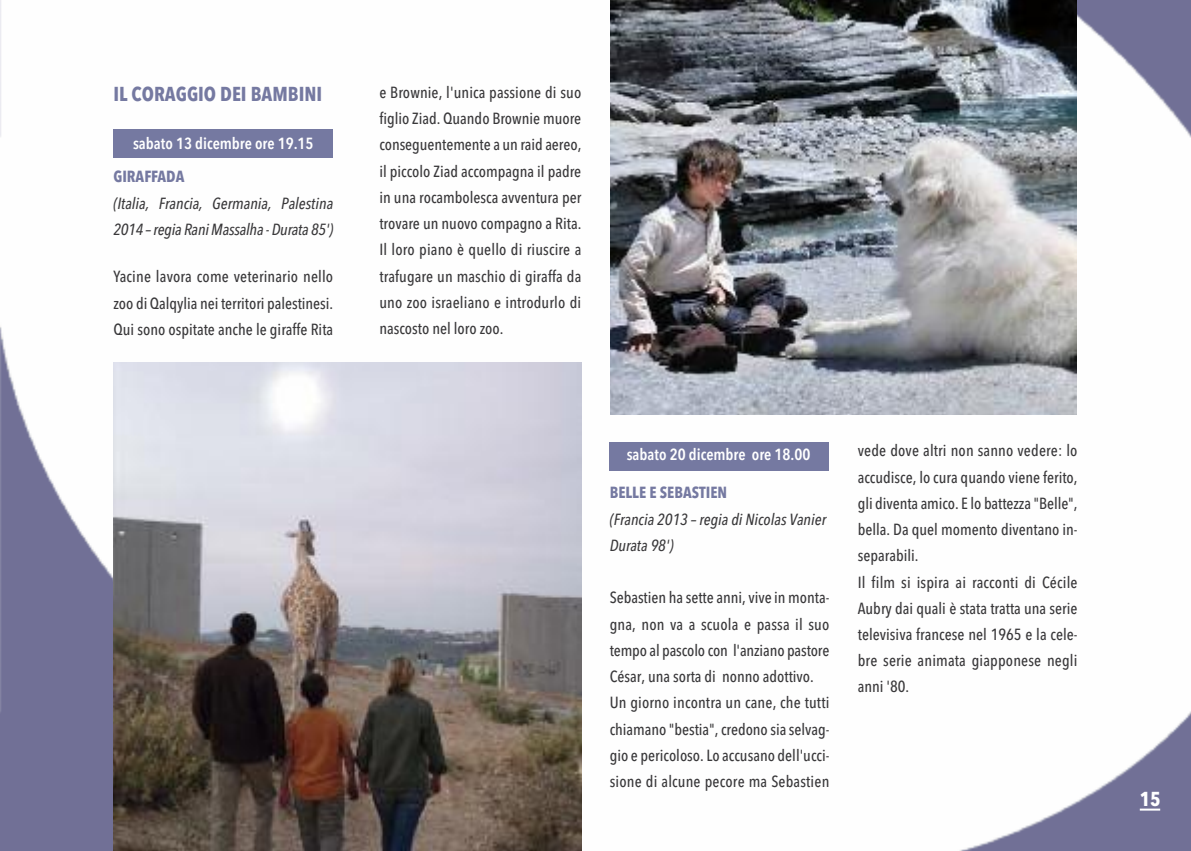
<style>
.page{position:relative;width:1191px;height:851px;background:#fff}
.page>*{position:absolute;margin:0;border:0;box-sizing:border-box;transform-origin:0 0}
.t1{font:700 20px "Avenir Next Condensed";color:#7579a1}
.t2{font:700 20px "Avenir Next Condensed";color:#fff}
.t3{font:500 16px/26.2px "Avenir Next Condensed";color:#39383a;text-align:justify}
.t4{font:italic 500 16px/26.2px "Avenir Next Condensed";color:#39383a}
.t5{font:600 16px "Avenir Next Condensed";color:#fff}
.t6{font:700 16px "Avenir Next Condensed";color:#7579a1}
</style>
<div class="page">
<img style="left:0;top:0;width:1191px;height:850px">
<hr style="left:1139px;top:808px;width:21px;height:2px;background:#fff">
<img style="left:113px;top:362px;width:469px;height:488px">
<div style="left:113px;top:129px;width:220px;height:28px;background:#7579a1"></div>
<img style="left:610px;top:0;width:466px;height:414px">
<div style="left:608px;top:442px;width:220px;height:28px;background:#7579a1"></div>
<p class="t1" style="left:113px;top:82px;width:210px">IL CORAGGIO DEI BAMBINI</p>
<p class="t5" style="left:133px;top:130px;width:182px">sabato 13 dicembre ore 19.15</p>
<p class="t6" style="left:113px;top:167px;width:72px">GIRAFFADA</p>
<p class="t4" style="left:113px;top:190px;width:221px">(Italia, Francia, Germania, Palestina<br>2014 –regia RaniMassalha - Durata 85')</p>
<p class="t3" style="left:113px;top:263px;width:221px">Yacine lavora come veterinario nello zoo di Qalqylia nei territori palestinesi.<br>Qui sono ospitate anche le giraffe Rita</p>
<p class="t3" style="left:379px;top:79px;width:203px">e Brownie, l'unica passione di suo figlio Ziad. Quando Brownie muore conseguentemente a un raid aereo, il piccolo Ziad accompagna il padre in una rocambolesca avventura per trovare un nuovo compagno a Rita.<br>Il loro piano è quello di riuscire a trafugare un maschio di giraffa da uno zoo israeliano e introdurlo di nascosto nel loro zoo.</p>
<p class="t5" style="left:626px;top:440px;width:185px">sabato 20 dicembre ore 18.00</p>
<p class="t6" style="left:609px;top:483px;width:119px">BELLE E SEBASTIEN</p>
<p class="t4" style="left:609px;top:506px;width:218px">(Francia 2013 – regia di Nicolas Vanier<br>Durata 98')</p>
<p class="t3" style="left:609px;top:584px;width:221px;text-align:left">Sebastien ha sette anni, vive in monta&shy;gna, non va a scuola e passa il suo tempo al pascolo con l'anziano pastore César, una sorta di nonno adottivo.<br>Un giorno incontra un cane, che tutti chiamano "bestia", credono sia selvag&shy;gio e pericoloso. Lo accusano dell'ucci&shy;sione di alcune pecore ma Sebastien</p>
<p class="t3" style="left:857px;top:437px;width:221px;text-align:left">vede dove altri non sanno vedere: lo accudisce, lo cura quando viene ferito, gli diventa amico. E lo battezza "Belle", bella. Da quel momento diventano in&shy;separabili.<br>Il film si ispira ai racconti di Cécile<br>Aubry dai quali è stata tratta una serie televisiva francese nel 1965 e la cele&shy;bre serie animata giapponese negli anni '80.</p>
<p class="t2" style="left:1139px;top:786px;width:22px">15</p>
</div>
